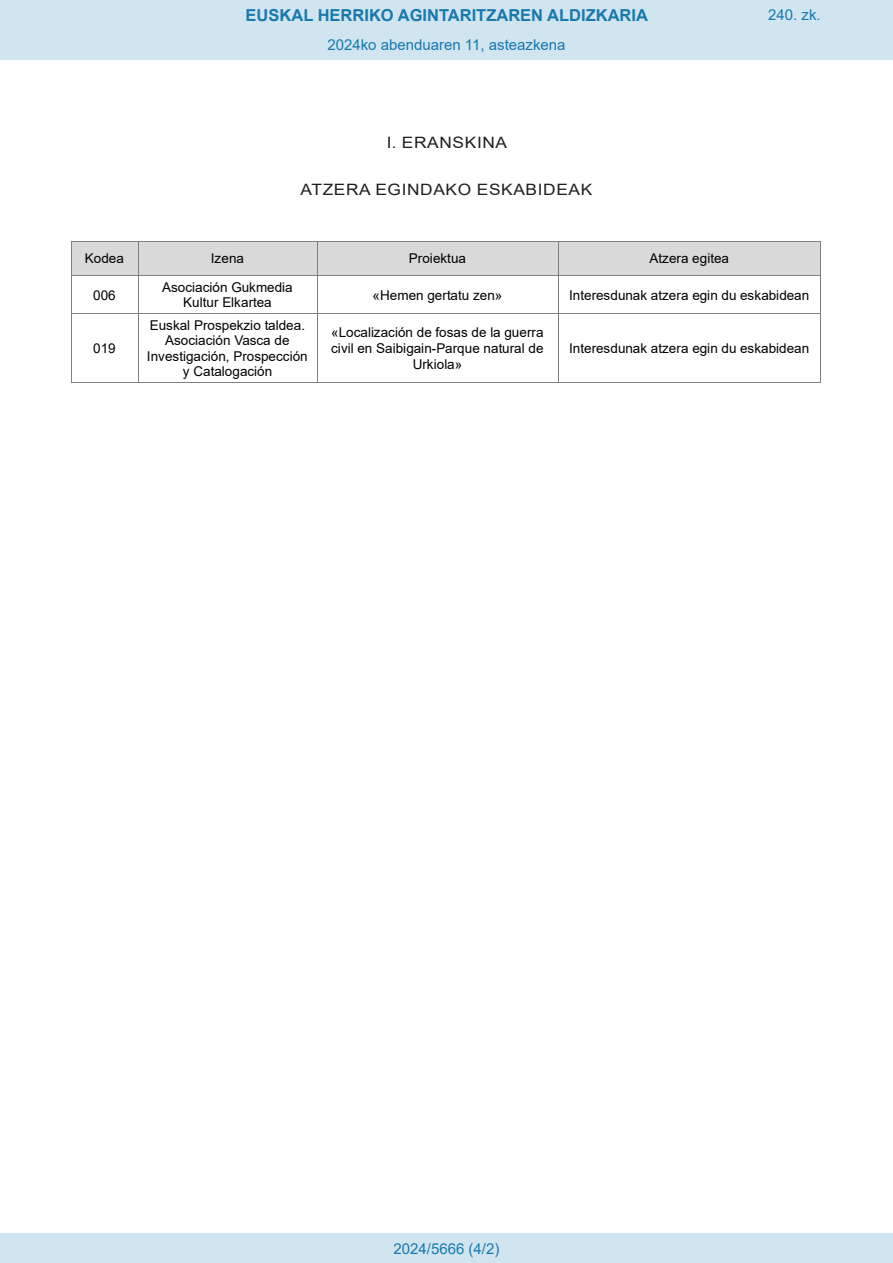
<style>
.page{position:relative;width:893px;height:1263px;background:#fff}
.page>*{position:absolute;margin:0;border:0;box-sizing:border-box;transform-origin:0 0}
.t1{font:700 16.5px "Arial";color:#1879ad}
.BOPVClave{font:15.6px "Arial";letter-spacing:.035em;color:#231f20;scale:1.11 1}
.Paginacion_Centro{font:15px "Arial";color:#1879ad}
.t2{font:13.5px/15.6px "Arial";letter-spacing:.005em;color:#000;text-align:center}
</style>
<div class="page">
<div style="left:0;top:0;width:893px;height:60px;background:#d0e5f0"></div>
<div style="left:0;top:1233px;width:893px;height:30px;background:#d0e5f0"></div>
<div style="left:71px;top:241px;width:67px;height:34px;background:#d9d9d9"></div>
<div style="left:138px;top:241px;width:179px;height:34px;background:#d9d9d9"></div>
<div style="left:317px;top:241px;width:241px;height:34px;background:#d9d9d9"></div>
<div style="left:558px;top:241px;width:262px;height:34px;background:#d9d9d9"></div>
<hr style="left:71px;top:241px;width:67px;height:1px;background:#808080">
<hr style="left:138px;top:241px;width:179px;height:1px;background:#808080">
<hr style="left:317px;top:241px;width:241px;height:1px;background:#808080">
<hr style="left:558px;top:241px;width:262px;height:1px;background:#808080">
<hr style="left:71px;top:241px;width:1px;height:34px;background:#808080">
<hr style="left:138px;top:241px;width:1px;height:34px;background:#808080">
<hr style="left:317px;top:241px;width:1px;height:34px;background:#808080">
<hr style="left:558px;top:241px;width:1px;height:34px;background:#808080">
<hr style="left:820px;top:241px;width:1px;height:34px;background:#808080">
<hr style="left:71px;top:275px;width:67px;height:1px;background:#808080">
<hr style="left:138px;top:275px;width:179px;height:1px;background:#808080">
<hr style="left:317px;top:275px;width:241px;height:1px;background:#808080">
<hr style="left:558px;top:275px;width:262px;height:1px;background:#808080">
<hr style="left:71px;top:276px;width:1px;height:37px;background:#808080">
<hr style="left:138px;top:276px;width:1px;height:37px;background:#808080">
<hr style="left:317px;top:276px;width:1px;height:37px;background:#808080">
<hr style="left:558px;top:276px;width:1px;height:37px;background:#808080">
<hr style="left:820px;top:276px;width:1px;height:37px;background:#808080">
<hr style="left:71px;top:313px;width:67px;height:1px;background:#808080">
<hr style="left:138px;top:313px;width:179px;height:1px;background:#808080">
<hr style="left:317px;top:313px;width:241px;height:1px;background:#808080">
<hr style="left:558px;top:313px;width:262px;height:1px;background:#808080">
<hr style="left:71px;top:314px;width:1px;height:68px;background:#808080">
<hr style="left:71px;top:382px;width:67px;height:1px;background:#808080">
<hr style="left:138px;top:314px;width:1px;height:68px;background:#808080">
<hr style="left:138px;top:382px;width:179px;height:1px;background:#808080">
<hr style="left:317px;top:314px;width:1px;height:68px;background:#808080">
<hr style="left:317px;top:382px;width:241px;height:1px;background:#808080">
<hr style="left:558px;top:314px;width:1px;height:68px;background:#808080">
<hr style="left:558px;top:382px;width:262px;height:1px;background:#808080">
<hr style="left:820px;top:314px;width:1px;height:68px;background:#808080">
<p class="t1" style="left:246px;top:3px;width:404px">EUSKAL HERRIKO AGINTARITZAREN ALDIZKARIA</p>
<p class="Paginacion_Centro" style="left:327px;top:35px;width:240px">2024ko abenduaren 11, asteazkena</p>
<p class="BOPVClave" style="left:387px;top:132px;width:110px">I. ERANSKINA</p>
<p class="BOPVClave" style="left:301px;top:178px;width:264px">ATZERA EGINDAKO ESKABIDEAK</p>
<p class="Paginacion_Centro" style="left:768px;top:5px;width:54px">240. zk.</p>
<p class="t2" style="left:85px;top:251px;width:41px">Kodea</p>
<p class="t2" style="left:211px;top:251px;width:35px">Izena</p>
<p class="t2" style="left:409px;top:251px;width:59px">Proiektua</p>
<p class="t2" style="left:649px;top:251px;width:81px">Atzera egitea</p>
<p class="t2" style="left:93px;top:287px;width:24px">006</p>
<p class="t2" style="left:162px;top:279px;width:132px">Asociación Gukmedia<br>Kultur Elkartea</p>
<p class="t2" style="left:373px;top:287px;width:131px">«Hemen gertatu zen»</p>
<p class="t2" style="left:569px;top:287px;width:242px">Interesdunak atzera egin du eskabidean</p>
<p class="t2" style="left:93px;top:340px;width:24px">019</p>
<p class="t2" style="left:147px;top:317px;width:162px">Euskal Prospekzio taldea.<br>Asociación Vasca de<br>Investigación, Prospección y Catalogación</p>
<p class="t2" style="left:331px;top:325px;width:214px">«Localización de fosas de la guerra civil en Saibigain-Parque natural de<br>Urkiola»</p>
<p class="t2" style="left:569px;top:340px;width:242px">Interesdunak atzera egin du eskabidean</p>
<p class="Paginacion_Centro" style="left:393px;top:1238px;width:107px">2024/5666 (4/2)</p>
</div>
